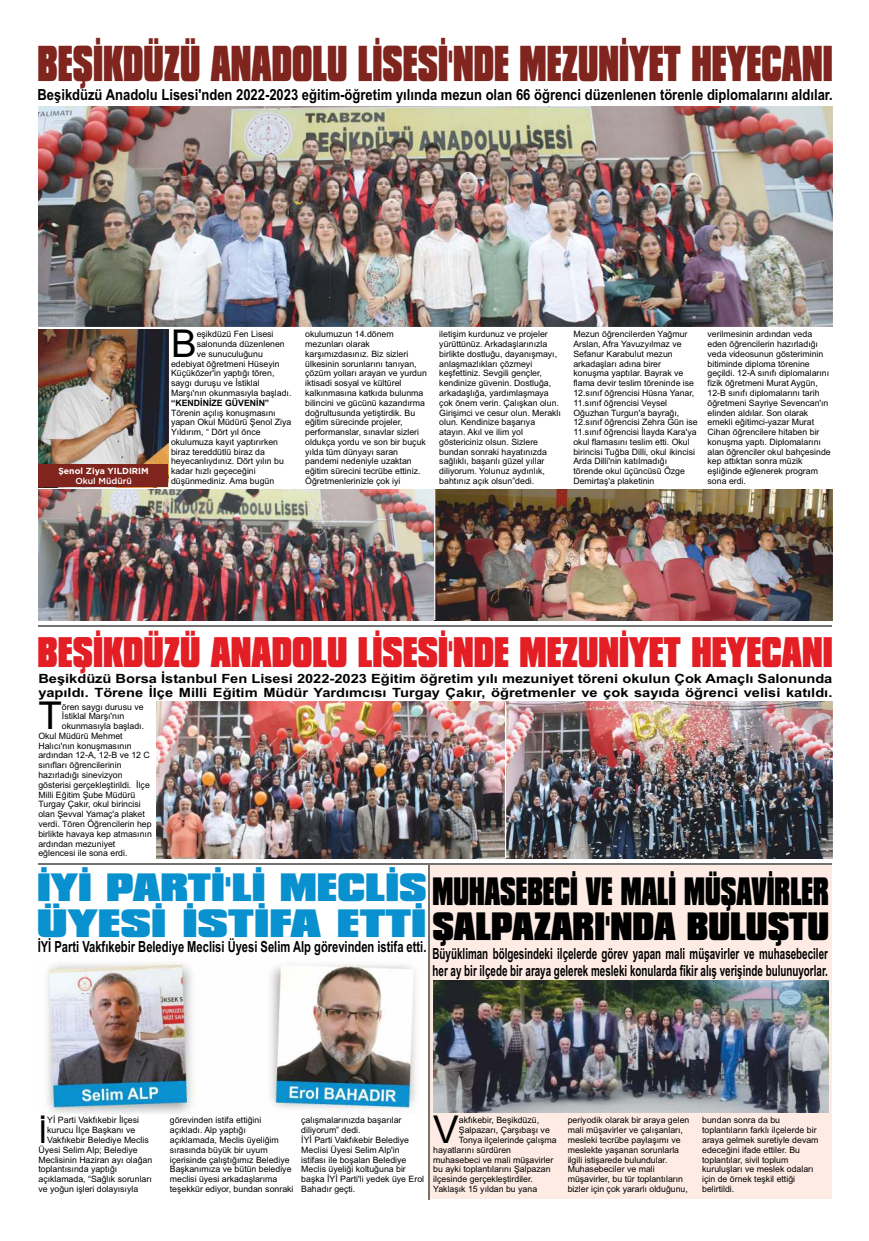
<style>
.page{position:relative;width:869px;height:1241px;background:#fff}
.page>*{position:absolute;margin:0;border:0;box-sizing:border-box;transform-origin:0 0}
.t1{font:900 43.23px "Compacta BT";color:#80241e;scale:.6 1}
.t2{font:38.32px "Arial";color:#000}
.t3{font:900 36.66px "Compacta BT";color:#e31e24;scale:.7 1}
.t4{font:900 33.95px/35px "Compacta BT";color:#000;scale:.58 1}
.t5{font:900 33.95px/35.5px "Compacta BT";color:#0990ce;scale:1.04 1}
.t6{font:31.59px "Arial";color:#000}
.t7{font:700 15.31px/17.1px "Arial";color:#000;scale:.64 1}
.t8{font:700 15.31px "Arial";color:#000;scale:.85 1}
.t9{font:700 15.31px "Arial";color:#000;scale:.73 1}
.t10{font:700 12.69px/14.2px "Arial";color:#000;scale:1.15 1}
.t11{font:8.75px/9.8px "Arial";color:#000}
.t12{font:700 8.75px "Arial";color:#000}
.t13{font:8.75px "Gotham Bold Tr";color:#fefefe}
.t14{font:8.75px "Gotham Medium Tr";color:#fefefe}
</style>
<div class="page">
<div style="left:429px;top:864px;width:402px;height:335px;background:#fdebe4"></div>
<img style="left:47px;top:956px;width:371px;height:156px">
<img style="left:433px;top:980px;width:394px;height:132px">
<img style="left:38px;top:106px;width:793px;height:221px">
<img style="left:38px;top:329px;width:130px;height:136px">
<div style="left:38px;top:465px;width:130px;height:22px;background:#80241e"></div>
<hr style="left:38px;top:624px;width:793px;height:2px;background:#727271">
<hr style="left:38px;top:862px;width:793px;height:2px;background:#727271">
<hr style="left:428px;top:862px;width:2px;height:337px;background:#727271">
<img style="left:38px;top:489px;width:793px;height:131px">
<hr style="left:434px;top:489px;width:1px;height:131px;background:#fefefe">
<img style="left:156px;top:701px;width:675px;height:157px">
<hr style="left:504px;top:701px;width:2px;height:157px;background:#fefefe">
<h1 class="t1" style="left:37px;top:48px;width:1326px">BEÞÝKDÜZÜ ANADOLU LÝSESÝ'NDE MEZUNÝYET HEYECANI</h1>
<h3 class="t8" style="left:37px;top:89px;width:936px">Beşikdüzü Anadolu Lisesi'nden 2022-2023 eğitim-öğretim yılında mezun olan 66 öğrenci düzenlenen törenle diplomalarını aldılar.</h3>
<p class="t13" style="left:58px;top:467px;width:92px">Şenol Ziya YILDIRIM</p>
<p class="t14" style="left:75px;top:477px;width:58px">Okul Müdürü</p>
<h2 class="t2" style="left:171px;top:329px;width:27px">B</h2>
<p class="t11" style="left:196px;top:330px;width:78px">eşikdüzü Fen Lisesi</p>
<p class="t11" style="left:196px;top:340px;width:90px">salonunda düzenlenen</p>
<p class="t11" style="left:196px;top:349px;width:68px">ve sunuculuğunu</p>
<p class="t11" style="left:171px;top:359px;width:110px">edebiyat öğretmeni Hüseyin</p>
<p class="t11" style="left:171px;top:369px;width:105px">Küçüközer'in yaptığı tören,</p>
<p class="t11" style="left:171px;top:379px;width:90px">saygı duruşu ve İstiklal</p>
<p class="t11" style="left:171px;top:389px;width:122px">Marşı'nın okunmasıyla başladı.</p>
<p class="t12" style="left:171px;top:399px;width:100px">“KENDİNİZE GÜVENİN”</p>
<p class="t11" style="left:171px;top:408px;width:122px">Törenin açılış konuşmasını yapan Okul Müdürü Şenol Ziya<br>Yıldırım, “ Dört yıl önce okulumuza kayıt yaptırırken biraz tereddütlü biraz da heyecanlıydınız. Dört yılın bu kadar hızlı geçeceğini düşünmediniz. Ama bugün</p>
<p class="t11" style="left:305px;top:330px;width:123px">okulumuzun 14.dönem mezunları olarak karşımızdasınız. Biz sizleri ülkesinin sorunlarını tanıyan, çözüm yolları arayan ve yurdun iktisadi sosyal ve kültürel kalkınmasına katkıda bulunma bilincini ve gücünü kazandırma doğrultusunda yetiştirdik. Bu eğitim sürecinde projeler, performanslar, sınavlar sizleri oldukça yordu ve son bir buçuk yılda tüm dünyayı saran pandemi nedeniyle uzaktan eğitim sürecini tecrübe ettiniz.<br>Öğretmenlerinizle çok iyi</p>
<p class="t11" style="left:439px;top:330px;width:123px">iletişim kurdunuz ve projeler yürüttünüz. Arkadaşlarınızla birlikte dostluğu, dayanışmayı, anlaşmazlıkları çözmeyi keşfettiniz. Sevgili gençler, kendinize güvenin. Dostluğa, arkadaşlığa, yardımlaşmaya çok önem verin. Çalışkan olun.<br>Girişimci ve cesur olun. Meraklı olun. Kendinize başarıya atayın. Akıl ve ilim yol göstericiniz olsun. Sizlere bundan sonraki hayatınızda sağlıklı, başarılı güzel yıllar diliyorum. Yolunuz aydınlık, bahtınız açık olsun”dedi.</p>
<p class="t11" style="left:573px;top:330px;width:126px">Mezun öğrencilerden Yağmur<br>Arslan, Afra Yavuzyılmaz ve<br>Sefanur Karabulut mezun arkadaşları adına birer konuşma yaptılar. Bayrak ve flama devir teslim töreninde ise<br>12.sınıf öğrencisi Hüsna Yanar,<br>11.sınıf öğrencisi Veysel<br>Oğuzhan Turgun'a bayrağı,<br>12.sınıf öğrencisi Zehra Gün ise<br>11.sınıf öğrencisi İlayda Kara'ya okul flamasını teslim etti. Okul birincisi Tuğba Dilli, okul ikincisi<br>Arda Dilli'nin katılmadığı törende okul üçüncüsü Özge<br>Demirtaş'a plaketinin</p>
<p class="t11" style="left:707px;top:330px;width:125px">verilmesinin ardından veda eden öğrencilerin hazırladığı veda videosunun gösteriminin bitiminde diploma törenine geçildi. 12-A sınıfı diplomalarını fizik öğretmeni Murat Aygün,<br>12-B sınıfı diplomalarını tarih öğretmeni Sayriye Sevencan'ın elinden aldılar. Son olarak emekli eğitimci-yazar Murat<br>Cihan öğrencilere hitaben bir konuşma yaptı. Diplomalarını alan öğrenciler okul bahçesinde kep attıktan sonra müzik eşliğinde eğlenerek program sona erdi.</p>
<h3 class="t3" style="left:37px;top:638px;width:1137px">BEÞÝKDÜZÜ ANADOLU LÝSESÝ'NDE MEZUNÝYET HEYECANI</h3>
<h3 class="t10" style="left:38px;top:672px;width:691px">Beşikdüzü Borsa İstanbul Fen Lisesi 2022-2023 Eğitim öğretim yılı mezuniyet töreni okulun Çok Amaçlı Salonunda yapıldı. Törene İlçe Milli Eğitim Müdür Yardımcısı Turgay Çakır, öğretmenler ve çok sayıda öğrenci velisi katıldı.</h3>
<p class="t11" style="left:62px;top:702px;width:83px">ören saygı durusu ve</p>
<h2 class="t2" style="left:38px;top:701px;width:25px">T</h2>
<p class="t11" style="left:62px;top:712px;width:64px">İstiklal Marşı'nın</p>
<p class="t11" style="left:62px;top:721px;width:84px">okunmasıyla başladı.</p>
<p class="t11" style="left:38px;top:731px;width:86px">Okul Müdürü Mehmet</p>
<p class="t11" style="left:38px;top:741px;width:95px">Halıcı'nın konuşmasının</p>
<p class="t11" style="left:38px;top:751px;width:113px">ardından 12-A, 12-B ve 12 C</p>
<p class="t11" style="left:38px;top:761px;width:85px">sınıfları öğrencilerinin</p>
<p class="t11" style="left:38px;top:770px;width:86px">hazırladığı sinevizyon</p>
<p class="t11" style="left:38px;top:780px;width:113px">gösterisi gerçekleştirildi. İlçe</p>
<p class="t11" style="left:38px;top:790px;width:98px">Milli Eğitim Şube Müdürü</p>
<p class="t11" style="left:38px;top:800px;width:104px">Turgay Çakır, okul birincisi</p>
<p class="t11" style="left:38px;top:809px;width:108px">olan Şevval Yamaç'a plaket</p>
<p class="t11" style="left:38px;top:819px;width:115px">verdi. Tören Öğrencilerin hep</p>
<p class="t11" style="left:38px;top:829px;width:115px">birlikte havaya kep atmasının</p>
<p class="t11" style="left:38px;top:839px;width:78px">ardından mezuniyet</p>
<p class="t11" style="left:38px;top:849px;width:90px">eğlencesi ile sona erdi.</p>
<h3 class="t5" style="left:37px;top:874px;width:376px">ÝYÝ PARTÝ'LÝ MECLÝS<br>ÜYESÝ ÝSTÝFA ETTÝ</h3>
<h3 class="t9" style="left:38px;top:940px;width:534px">İYİ Parti Vakfıkebir Belediye Meclisi Üyesi Selim Alp görevinden istifa etti.</h3>
<h3 class="t4" style="left:432px;top:878px;width:685px">MUHASEBECÝ VE MALÝ MÜÞAVÝRLER<br>ÞALPAZARI'NDA BULUÞTU</h3>
<h3 class="t7" style="left:432px;top:946px;width:619px">Büyükliman bölgesindeki ilçelerde görev yapan mali müşavirler ve muhasebeciler her ay bir ilçede bir araya gelerek mesleki konularda fikir alış verişinde bulunuyorlar.</h3>
<h3 class="t6" style="left:38px;top:1119px;width:10px">İ</h3>
<p class="t11" style="left:47px;top:1115px;width:93px">Yİ Parti Vakfıkebir İlçesi</p>
<p class="t11" style="left:47px;top:1125px;width:90px">kurucu İlçe Başkanı ve</p>
<p class="t11" style="left:47px;top:1135px;width:103px">Vakfıkebir Belediye Meclis</p>
<p class="t11" style="left:38px;top:1145px;width:101px">Üyesi Selim Alp; Belediye</p>
<p class="t11" style="left:38px;top:1155px;width:115px">Meclisinin Haziran ayı olağan</p>
<p class="t11" style="left:38px;top:1164px;width:80px">toplantısında yaptığı</p>
<p class="t11" style="left:38px;top:1174px;width:115px">açıklamada, “Sağlık sorunları</p>
<p class="t11" style="left:38px;top:1184px;width:101px">ve yoğun işleri dolayısıyla</p>
<p class="t11" style="left:170px;top:1115px;width:125px">görevinden istifa ettiğini açıkladı. Alp yaptığı açıklamada, Meclis üyeliğim sırasında büyük bir uyum içerisinde çalıştığımız Belediye<br>Başkanımıza ve bütün belediye meclisi üyesi arkadaşlarıma teşekkür ediyor, bundan sonraki</p>
<p class="t11" style="left:301px;top:1115px;width:124px">çalışmalarınızda başarılar diliyorum” dedi.<br>İYİ Parti Vakfıkebir Belediye<br>Meclisi Üyesi Selim Alp'in istifası ile boşalan Belediye<br>Meclis üyeliği koltuğuna bir başka İYİ Parti'li yedek üye Erol<br>Bahadır geçti.</p>
<h2 class="t2" style="left:433px;top:1114px;width:27px">V</h2>
<p class="t11" style="left:458px;top:1125px;width:92px">Şalpazarı, Çarşıbaşı ve</p>
<p class="t11" style="left:458px;top:1115px;width:82px">akfıkebir, Beşikdüzü,</p>
<p class="t11" style="left:458px;top:1135px;width:99px">Tonya ilçelerinde çalışma</p>
<p class="t11" style="left:433px;top:1145px;width:79px">hayatlarını sürdüren</p>
<p class="t11" style="left:433px;top:1155px;width:122px">muhasebeci ve mali müşavirler</p>
<p class="t11" style="left:433px;top:1164px;width:119px">bu ayki toplantılarını Şalpazarı</p>
<p class="t11" style="left:433px;top:1174px;width:101px">ilçesinde gerçekleştirdiler.</p>
<p class="t11" style="left:433px;top:1184px;width:105px">Yaklaşık 15 yıldan bu yana</p>
<p class="t11" style="left:567px;top:1115px;width:123px">periyodik olarak bir araya gelen mali müşavirler ve çalışanları, mesleki tecrübe paylaşımı ve meslekte yaşanan sorunlarla ilgili istişarede bulundular.<br>Muhasebeciler ve mali müşavirler, bu tür toplantıların bizler için çok yararlı olduğunu,</p>
<p class="t11" style="left:701px;top:1115px;width:118px">bundan sonra da bu toplantıların farklı ilçelerde bir araya gelmek suretiyle devam edeceğini ifade ettiler. Bu toplantılar, sivil toplum kuruluşları ve meslek odaları için de örnek teşkil ettiği belirtildi.</p>
</div>
